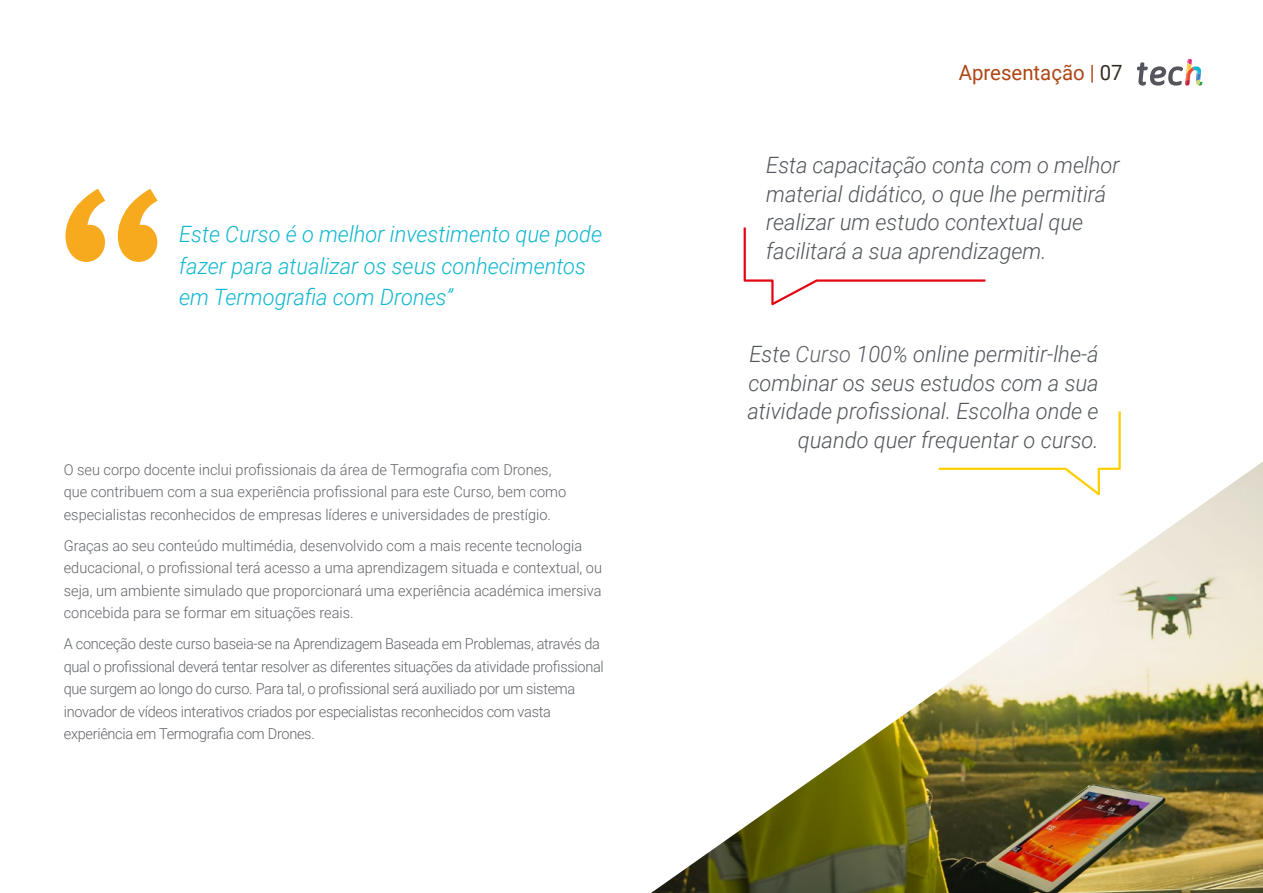
<style>
.page{position:relative;width:1263px;height:893px;background:#fff}
.page>*{position:absolute;margin:0;border:0;box-sizing:border-box;transform-origin:0 0}
.t1{font:italic 300 22.5px/28.5px "Roboto";color:#52555b;text-align:right}
.t2{font:italic 300 22.5px/31.5px "Roboto";color:#0fb6cf}
.t3{font:21px "Roboto";color:#ae4615}
.t4{font:300 15px/22.5px "Roboto";color:#61646a}
.t5{font:300 15px/22.5px "Roboto";letter-spacing:-.02em;color:#61646a}
.s1{color:#312e20}
.s2{color:#61646a}
</style>
<div class="page">
<svg style="left:65px;top:189px;width:93px;height:73px"></svg>
<svg style="left:1118px;top:411px;width:3px;height:50px"></svg>
<svg style="left:743px;top:227px;width:243px;height:79px"></svg>
<svg style="left:1137px;top:59px;width:65px;height:27px"></svg>
<img style="left:651px;top:461px;width:612px;height:432px">
<h1 class="t2" style="left:179px;top:218px;width:424px">Este Curso é o melhor investimento que pode fazer para atualizar os seus conhecimentos em Termografia com Drones”</h1>
<p class="t4" style="left:64px;top:458px;width:504px">O seu corpo docente inclui profissionais da área de Termografia com Drones, que contribuem com a sua experiência profissional para este Curso, bem como especialistas reconhecidos de empresas líderes e universidades de prestígio.</p>
<p class="t4" style="left:64px;top:534px;width:540px">Graças ao seu conteúdo multimédia, desenvolvido com a mais recente tecnologia educacional, o profissional terá acesso a uma aprendizagem situada e contextual, ou seja, um ambiente simulado que proporcionará uma experiência académica imersiva concebida para se formar em situações reais.</p>
<p class="t5" style="left:64px;top:632px;width:541px">A conceção deste curso baseia-se na Aprendizagem Baseada em Problemas, através da qual o profissional deverá tentar resolver as diferentes situações da atividade profissional que surgem ao longo do curso. Para tal, o profissional será auxiliado por um sistema inovador de vídeos interativos criados por especialistas reconhecidos com vasta experiência em Termografia com Drones.</p>
<h2 class="t3" style="left:959px;top:57px;width:165px">Apresentação | <span class="s1">07</span></h2>
<h1 class="t1" style="left:766px;top:150px;width:355px;text-align:left">Esta capacitação conta com o melhor material didático, o que lhe permitirá realizar um estudo contextual que facilitará a sua aprendizagem.</h1>
<h1 class="t1" style="left:747px;top:339px;width:353px">Este <span class="s2">Curso</span> 100% online permitir-lhe-á combinar os seus estudos com a sua atividade profissional. Escolha onde e quando quer frequentar o curso.</h1>
</div>
